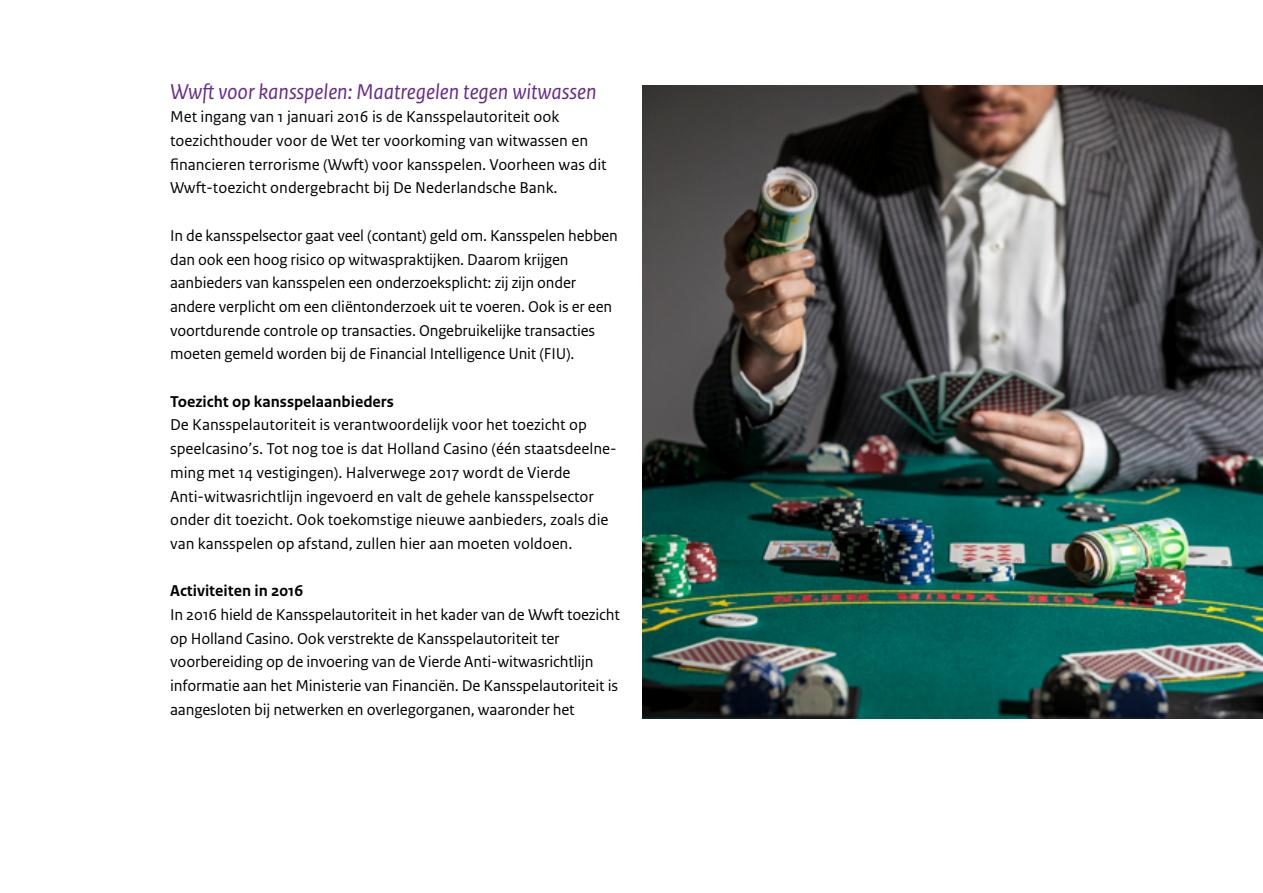
<style>
.page{position:relative;width:1263px;height:893px;background:#fff}
.page>*{position:absolute;margin:0;border:0;box-sizing:border-box;transform-origin:0 0}
.t1{font:italic 22.5px "Rijksoverheid Sans Text";color:#662a8c}
.t2{font:16.5px/23.7px "Rijksoverheid Sans Text";letter-spacing:-.01em;color:#000}
.t3{font:700 16.5px "Rijksoverheid Sans Text";color:#000}
</style>
<div class="page">
<img style="left:642px;top:85px;width:621px;height:634px">
<h1 class="t1" style="left:170px;top:79px;width:428px">Wwft voor kansspelen: Maatregelen tegen witwassen</h1>
<p class="t2" style="left:170px;top:105px;width:438px">Met ingang van 1 januari 2016 is de Kansspelautoriteit ook toezichthouder voor de Wet ter voorkoming van witwassen en financieren terrorisme (Wwft) voor kansspelen. Voorheen was dit Wwft-toezicht ondergebracht bij De Nederlandsche Bank.</p>
<p class="t2" style="left:170px;top:224px;width:449px">In de kansspelsector gaat veel (contant) geld om. Kansspelen hebben dan ook een hoog risico op witwaspraktijken. Daarom krijgen aanbieders van kansspelen een onderzoeksplicht: zij zijn onder andere verplicht om een cliëntonderzoek uit te voeren. Ook is er een voortdurende controle op transacties. Ongebruikelijke transacties moeten gemeld worden bij de Financial Intelligence Unit (FIU).</p>
<p class="t3" style="left:170px;top:392px;width:225px">Toezicht op kansspelaanbieders</p>
<p class="t2" style="left:170px;top:413px;width:448px">De Kansspelautoriteit is verantwoordelijk voor het toezicht op speelcasino’s. Tot nog toe is dat Holland Casino (één staatsdeelne&shy;ming met 14 vestigingen). Halverwege 2017 wordt de Vierde Anti-witwasrichtlijn ingevoerd en valt de gehele kansspelsector onder dit toezicht. Ook toekomstige nieuwe aanbieders, zoals die van kansspelen op afstand, zullen hier aan moeten voldoen.</p>
<p class="t3" style="left:170px;top:582px;width:135px">Activiteiten in 2016</p>
<p class="t2" style="left:170px;top:603px;width:451px">In 2016 hield de Kansspelautoriteit in het kader van de Wwft toezicht op Holland Casino. Ook verstrekte de Kansspelautoriteit ter voorbereiding op de invoering van de Vierde Anti-witwasrichtlijn informatie aan het Ministerie van Financiën. De Kansspelautoriteit is aangesloten bij netwerken en overlegorganen, waaronder het</p>
</div>
